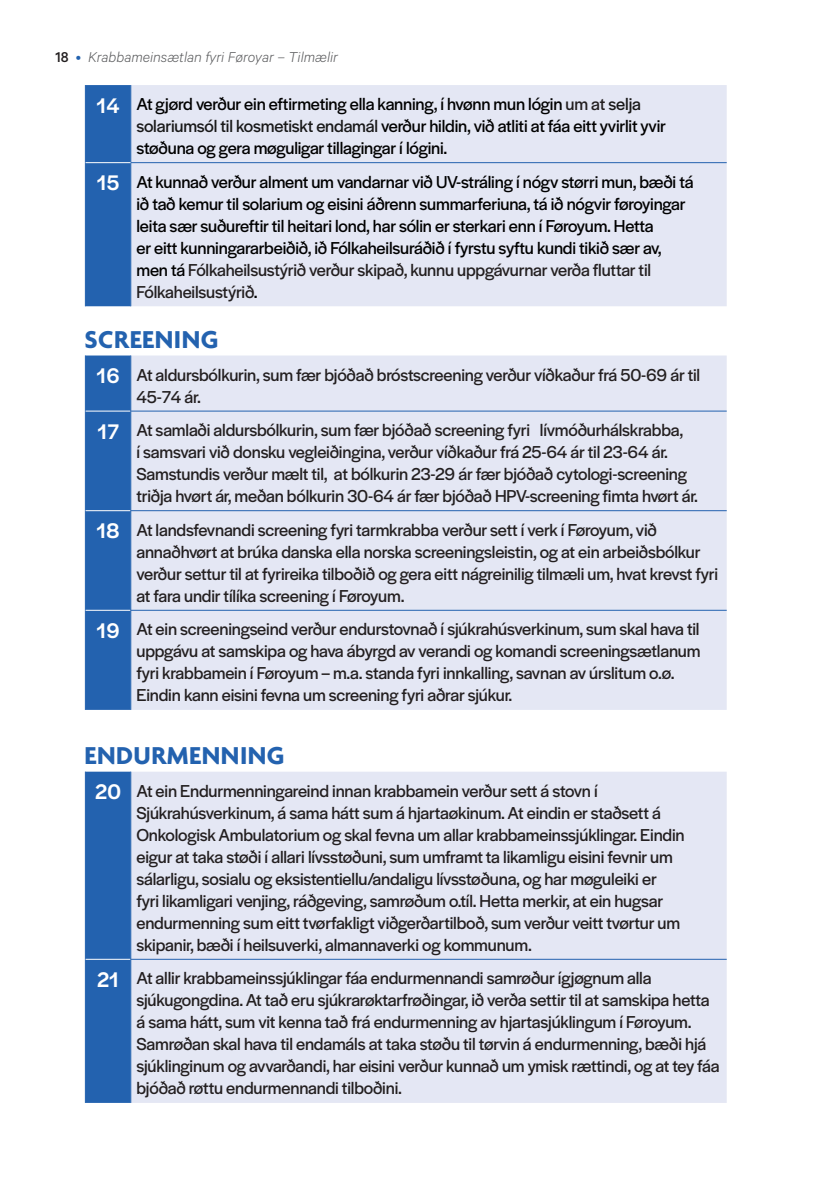
<style>
.page{position:relative;width:840px;height:1191px;background:#fff}
.page>*{position:absolute;margin:0;border:0;box-sizing:border-box;transform-origin:0 0}
.t1{font:700 26.4px "Agenda";letter-spacing:.02em;color:#2362af}
.t2{font:18px/22px "Halyard Display";letter-spacing:-.01em;color:#231f20}
.t3{font:18px/22px "Halyard Display";letter-spacing:-.01em;color:#000}
.t4{font:italic 300 16px "Calibre";color:#57585a}
.s1{font-weight:500;font-style:normal;color:#231f20}
.s2{font-style:normal;color:#2362af}
.s3{font-weight:500;font-size:22px;color:#fff}
.s4{color:#231f20}
.s5{color:#181818}
</style>
<div class="page">
<div style="left:86px;top:85px;width:44px;height:221px;background:#2362af"></div>
<div style="left:131px;top:85px;width:595px;height:221px;background:#e4e7f4"></div>
<hr style="left:130px;top:162px;width:596px;height:1px;background:#2362af">
<hr style="left:85px;top:85px;width:1px;height:78px;background:#2362af">
<hr style="left:85px;top:163px;width:1px;height:143px;background:#2362af">
<hr style="left:130px;top:85px;width:1px;height:77px;background:#2362af">
<hr style="left:130px;top:163px;width:1px;height:143px;background:#2362af">
<hr style="left:86px;top:162px;width:44px;height:1px;background:#fff">
<div style="left:86px;top:355px;width:44px;height:355px;background:#2362af"></div>
<div style="left:131px;top:355px;width:595px;height:355px;background:#e4e7f4"></div>
<hr style="left:85px;top:355px;width:1px;height:56px;background:#2362af">
<hr style="left:85px;top:411px;width:1px;height:100px;background:#2362af">
<hr style="left:85px;top:511px;width:1px;height:99px;background:#2362af">
<hr style="left:85px;top:610px;width:1px;height:100px;background:#2362af">
<hr style="left:86px;top:411px;width:44px;height:1px;background:#fff">
<hr style="left:86px;top:510px;width:44px;height:1px;background:#fff">
<hr style="left:86px;top:610px;width:44px;height:1px;background:#fff">
<hr style="left:130px;top:355px;width:1px;height:56px;background:#2362af">
<hr style="left:130px;top:411px;width:596px;height:1px;background:#2362af">
<hr style="left:130px;top:411px;width:1px;height:99px;background:#2362af">
<hr style="left:130px;top:510px;width:596px;height:1px;background:#2362af">
<hr style="left:130px;top:511px;width:1px;height:99px;background:#2362af">
<hr style="left:130px;top:610px;width:596px;height:1px;background:#2362af">
<hr style="left:130px;top:610px;width:1px;height:100px;background:#2362af">
<div style="left:86px;top:771px;width:44px;height:332px;background:#2362af"></div>
<div style="left:131px;top:771px;width:595px;height:332px;background:#e4e7f4"></div>
<hr style="left:85px;top:771px;width:1px;height:188px;background:#2362af">
<hr style="left:85px;top:959px;width:1px;height:144px;background:#2362af">
<hr style="left:86px;top:959px;width:44px;height:1px;background:#fff">
<hr style="left:130px;top:771px;width:1px;height:188px;background:#2362af">
<hr style="left:130px;top:959px;width:596px;height:1px;background:#2362af">
<hr style="left:130px;top:959px;width:1px;height:144px;background:#2362af">
<p class="t4" style="left:55px;top:48px;width:284px"><span class="s1">18</span> <span class="s2">•</span> Krabbameinsætlan fyri Føroyar – Tilmælir</p>
<p class="t3" style="left:136px;top:92px;width:531px;text-indent:-40px"><span class="s3">14</span> At gjørd verður ein eftirmeting ella kanning, í hvønn mun lógin <span class="s4">um at</span> <span class="s5">selja solariumsól til kosmetiskt endamál</span> verður hildin, við atliti at fáa eitt yvirlit yvir støðuna og gera møguligar tillagingar í lógini.</p>
<p class="t3" style="left:136px;top:170px;width:558px;text-indent:-40px"><span class="s3">15</span> At kunnað verður alment um vandarnar við UV-stráling í nógv størri mun, bæði tá ið tað kemur til solarium og eisini áðrenn summarferiuna, tá ið nógvir føroyingar leita sær suðureftir til heitari lond, har sólin er sterkari enn í Føroyum. Hetta<br>er eitt kunningararbeiðið, ið Fólkaheilsuráðið í fyrstu syftu kundi tikið sær av, men tá <span class="s4">Fólkaheilsustýrið verður skipað, kunnu uppgávurnar verða fluttar til Fólkaheilsustýrið</span>.</p>
<h1 class="t1" style="left:84px;top:325px;width:135px">SCREENING</h1>
<p class="t2" style="left:136px;top:362px;width:565px;text-indent:-40px"><span class="s3">16</span> At aldursbólkurin, sum fær bjóðað bróstscreening verður víðkaður frá 50-69 ár til<br>45-74 ár.</p>
<p class="t2" style="left:136px;top:418px;width:563px;text-indent:-39px"><span class="s3">17</span> At samlaði aldursbólkurin, sum fær bjóðað screening fyri lívmóðurhálskrabba,<br>í samsvari við donsku vegleiðingina, verður víðkaður frá 25-64 ár til 23-64 ár.<br>Samstundis verður mælt til, at bólkurin 23-29 ár fær bjóðað cytologi-screening triðja hvørt ár, meðan bólkurin 30-64 ár fær bjóðað HPV-screening fimta hvørt ár.</p>
<p class="t2" style="left:136px;top:518px;width:583px;text-indent:-40px"><span class="s3">18</span> At landsfevnandi screening fyri tarmkrabba verður sett í verk í Føroyum, við annaðhvørt at brúka danska ella norska screeningsleistin, og at ein arbeiðsbólkur verður settur til at fyrireika tilboðið og gera eitt nágreinilig tilmæli um, hvat krevst fyri at fara undir tílíka screening í Føroyum.</p>
<p class="t2" style="left:136px;top:617px;width:565px;text-indent:-40px"><span class="s3">19</span> At ein screeningseind verður endurstovnað í sjúkrahúsverkinum, sum skal hava til uppgávu at samskipa og hava ábyrgd av verandi og komandi screeningsætlanum fyri krabbamein í Føroyum – m.a. standa fyri innkalling, savnan av úrslitum o.ø.<br>Eindin kann eisini fevna um screening fyri aðrar sjúkur.</p>
<h1 class="t1" style="left:84px;top:741px;width:201px">ENDURMENNING</h1>
<p class="t2" style="left:136px;top:778px;width:549px;text-indent:-41px"><span class="s3">20</span> At ein Endurmenningareind innan krabbamein verður sett á stovn í Sjúkrahúsverkinum, á sama hátt sum á hjartaøkinum. At eindin er staðsett á Onkologisk Ambulatorium og skal fevna um allar krabbameinssjúklingar. Eindin eigur at taka støði í allari lívsstøðuni, sum umframt ta likamligu eisini fevnir um sálarligu, sosialu og eksistentiellu/andaligu lívsstøðuna, og har møguleiki er<br>fyri likamligari venjing, ráðgeving, samrøðum o.tíl. Hetta merkir, at ein hugsar endurmenning sum eitt tvørfakligt viðgerðartilboð, sum verður veitt tvørtur um skipanir, bæði í heilsuverki, almannaverki og kommunum.</p>
<p class="t2" style="left:136px;top:966px;width:584px;text-indent:-39px"><span class="s3">21</span> At allir krabbameinssjúklingar fáa endurmennandi samrøður ígjøgnum alla sjúkugongdina. At tað eru sjúkrarøktarfrøðingar, ið verða settir til at samskipa hetta á sama hátt, sum vit kenna tað frá endurmenning av hjartasjúklingum í Føroyum.<br>Samrøðan skal hava til endamáls at taka støðu til tørvin á endurmenning, bæði hjá sjúklinginum og avvarðandi, har eisini verður kunnað um ymisk rættindi, og at tey fáa bjóðað røttu endurmennandi tilboðini.</p>
</div>
